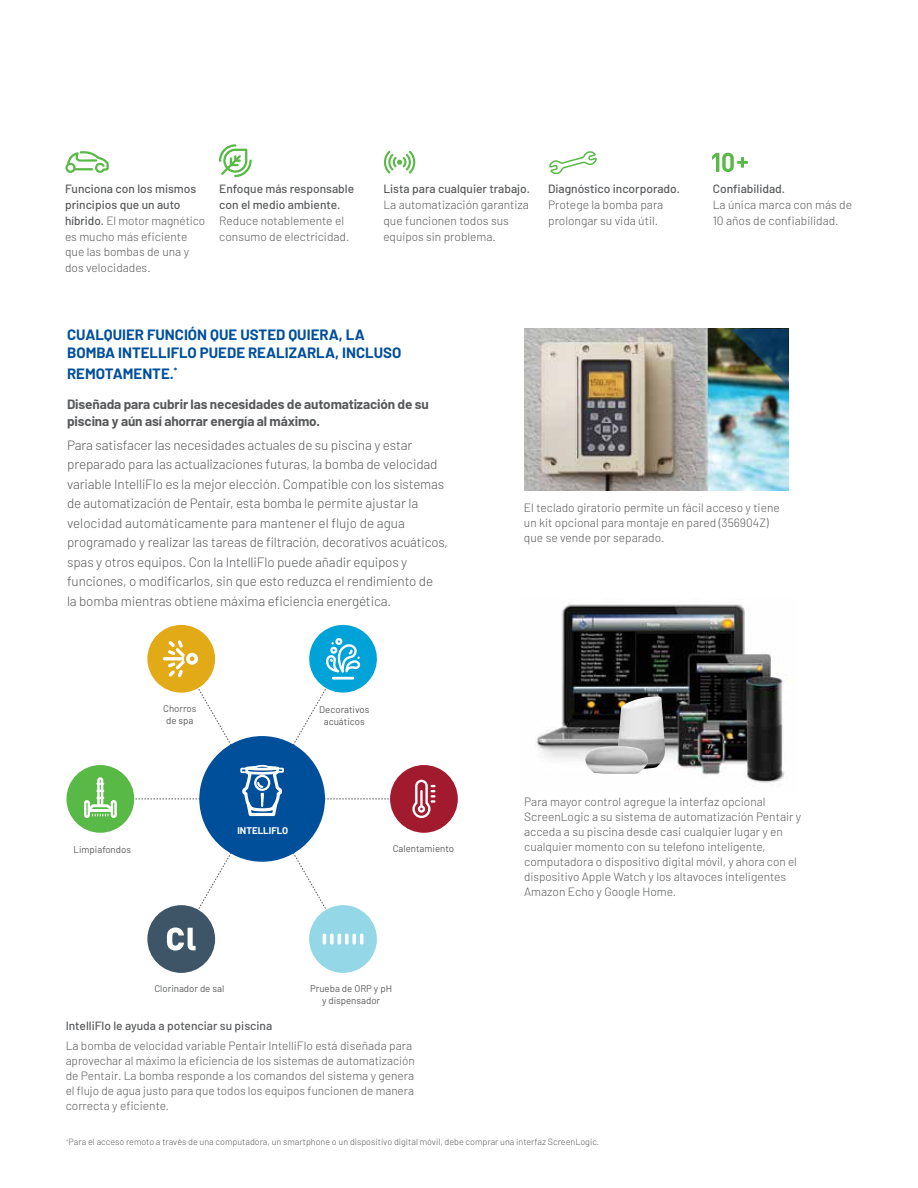
<style>
.page{position:relative;width:918px;height:1188px;background:#fff}
.page>*{position:absolute;margin:0;border:0;box-sizing:border-box;transform-origin:0 0}
.t1{font:700 15px/18px "Barlow";color:#004f9a}
.t2{font:300 13.5px/19.5px "Barlow";letter-spacing:-.01em;color:#58595b}
.t3{font:700 13.5px/16.5px "Barlow";letter-spacing:-.01em;color:#58595b}
.t4{font:300 12px/15px "Barlow";color:#58595b}
.t5{font:500 12px/15.8px "Barlow";color:#58595b}
.t6{font:9.75px/12px "Barlow";color:#58595b;text-align:center}
.t7{font:700 9.75px "Barlow";color:#fff}
.t8{font:300 9px "Barlow";color:#58595b}
.s1{font-weight:500}
</style>
<div class="page">
<img style="left:537px;top:604px;width:248px;height:179px">
<div style="left:65px;top:163px;width:11px;height:10px;border:2px solid #58b947;border-radius:50%"></div>
<svg style="left:66px;top:151px;width:43px;height:22px"></svg>
<svg style="left:219px;top:144px;width:33px;height:33px"></svg>
<svg style="left:384px;top:151px;width:32px;height:23px"></svg>
<svg style="left:549px;top:151px;width:48px;height:24px"></svg>
<svg style="left:712px;top:153px;width:36px;height:19px"></svg>
<div style="left:309px;top:905px;width:68px;height:68px;background:#94d7e7;border-radius:50%"></div>
<div style="left:147px;top:905px;width:68px;height:68px;background:#3d5567;border-radius:50%"></div>
<div style="left:390px;top:765px;width:68px;height:68px;background:#a21a2d;border-radius:50%"></div>
<div style="left:66px;top:765px;width:68px;height:68px;background:#58b947;border-radius:50%"></div>
<svg style="left:84px;top:624px;width:356px;height:330px"></svg>
<img style="left:525px;top:329px;width:263px;height:161px">
<img style="left:731px;top:329px;width:58px;height:57px">
<img style="left:618px;top:696px;width:47px;height:73px">
<img style="left:585px;top:746px;width:63px;height:28px">
<p class="t4" style="left:65px;top:180px;width:142px;line-height:15.8px"><span class="s1">Funciona con los mismos principios que un auto híbrido.</span> El motor magnético es mucho más eficiente que las bombas de una y dos velocidades.</p>
<p class="t5" style="left:219px;top:180px;width:136px">Enfoque más responsable con el medio ambiente.</p>
<p class="t4" style="left:219px;top:212px;width:132px;line-height:15.8px">Reduce notablemente el consumo de electricidad.</p>
<p class="t5" style="left:383px;top:180px;width:148px">Lista para cualquier trabajo.</p>
<p class="t4" style="left:383px;top:196px;width:147px;line-height:15.8px">La automatización garantiza que funcionen todos sus equipos sin problema.</p>
<p class="t5" style="left:548px;top:180px;width:133px">Diagnóstico incorporado.</p>
<p class="t4" style="left:548px;top:196px;width:117px;line-height:15.8px">Protege la bomba para prolongar su vida útil.</p>
<p class="t5" style="left:713px;top:180px;width:74px">Confiabilidad.</p>
<p class="t4" style="left:713px;top:196px;width:141px;line-height:15.8px">La única marca con más de<br>10 años de confiabilidad.</p>
<p class="t1" style="left:67px;top:325px;width:336px">CUALQUIER FUNCIÓN QUE USTED QUIERA, LA<br>BOMBA INTELLIFLO PUEDE REALIZARLA, INCLUSO</p>
<p class="t1" style="left:67px;top:364px;width:112px">REMOTAMENTE.<sup>*</sup></p>
<p class="t3" style="left:67px;top:395px;width:363px">Diseñada para cubrir las necesidades de automatización de su piscina y aún así ahorrar energía al máximo.</p>
<p class="t2" style="left:67px;top:434px;width:383px">Para satisfacer las necesidades actuales de su piscina y estar preparado para las actualizaciones futuras, la bomba de velocidad variable IntelliFlo es la mejor elección. Compatible con los sistemas de automatización de Pentair, esta bomba le permite ajustar la velocidad automáticamente para mantener el flujo de agua programado y realizar las tareas de filtración, decorativos acuáticos, spas y otros equipos. Con la IntelliFlo puede añadir equipos y funciones, o modificarlos, sin que esto reduzca el rendimiento de<br>la bomba mientras obtiene máxima eficiencia energética.</p>
<p class="t6" style="left:163px;top:702px;width:35px">Chorros de spa</p>
<p class="t6" style="left:319px;top:703px;width:52px">Decorativos acuáticos</p>
<p class="t7" style="left:237px;top:824px;width:52px">INTELLIFLO</p>
<p class="t6" style="left:74px;top:843px;width:59px">Limpiafondos</p>
<p class="t6" style="left:393px;top:842px;width:63px">Calentamiento</p>
<p class="t6" style="left:154px;top:982px;width:71px">Clorinador de sal</p>
<p class="t6" style="left:310px;top:982px;width:83px">Prueba de ORP y pH y dispensador</p>
<p class="t5" style="left:66px;top:1017px;width:208px">IntelliFlo le ayuda a potenciar su piscina</p>
<p class="t4" style="left:66px;top:1037px;width:351px">La bomba de velocidad variable Pentair IntelliFlo está diseñada para aprovechar al máximo la eficiencia de los sistemas de automatización de Pentair. La bomba responde a los comandos del sistema y genera el flujo de agua justo para que todos los equipos funcionen de manera correcta y eficiente.</p>
<p class="t4" style="left:524px;top:499px;width:257px">El teclado giratorio permite un fácil acceso y tiene un kit opcional para montaje en pared (356904Z) que se vende por separado.</p>
<p class="t4" style="left:524px;top:794px;width:279px">Para mayor control agregue la interfaz opcional ScreenLogic a su sistema de automatización Pentair y acceda a su piscina desde casi cualquier lugar y en cualquier momento con su telefono inteligente, computadora o dispositivo digital móvil, y ahora con el dispositivo Apple Watch y los altavoces inteligentes Amazon Echo y Google Home.</p>
<p class="t8" style="left:66px;top:1135px;width:535px"><sup>+</sup>Para el acceso remoto a través de una computadora, un smartphone o un dispositivo digital móvil, debe comprar una interfaz ScreenLogic.</p>
</div>
